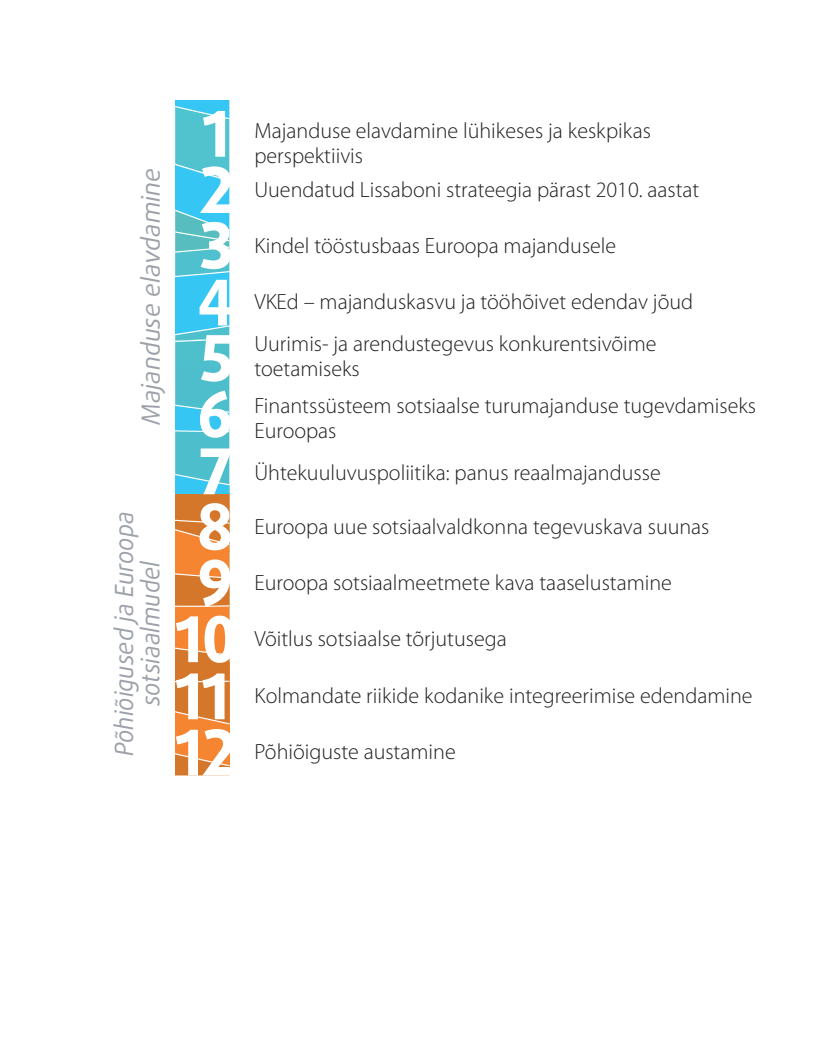
<style>
.page{position:relative;width:830px;height:1063px;background:#fff}
.page>*{position:absolute;margin:0;border:0;box-sizing:border-box;transform-origin:0 0}
.t1{font:800 63.15px/56.2px "Daxline Pro";color:#fff;scale:.92 1}
.t2{font:italic 25.05px/26.4px "Daxline Pro";color:#9da2aa;text-align:center;scale:.95 1}
.t3{font:italic 25.05px "Daxline Pro";color:#9da2aa}
.t4{font:300 22.05px/41.7px "Myriad Pro";color:#231f20}
</style>
<div class="page">
<svg style="left:175px;top:100px;width:55px;height:675px;background:#8ca997"></svg>
<p class="t3" style="left:140px;top:425px;width:258px;rotate:-90deg">Majanduse elavdamine</p>
<p class="t2" style="left:112px;top:756px;width:259px;rotate:-90deg">Põhiõigused ja Euroopa sotsiaalmudel</p>
<h1 class="t1" style="left:202px;top:107px;width:30px">1</h1>
<h1 class="t1" style="left:199px;top:163px;width:39px">2</h1>
<h1 class="t1" style="left:200px;top:219px;width:37px">3</h1>
<h1 class="t1" style="left:198px;top:276px;width:39px">4</h1>
<h1 class="t1" style="left:200px;top:331px;width:37px">5</h1>
<h1 class="t1" style="left:197px;top:387px;width:40px">6</h1>
<h1 class="t1" style="left:199px;top:444px;width:38px">7</h1>
<h1 class="t1" style="left:197px;top:500px;width:40px">8</h1>
<h1 class="t1" style="left:197px;top:556px;width:40px">9</h1>
<h1 class="t1" style="left:175px;top:612px;width:69px">10</h1>
<h1 class="t1" style="left:175px;top:669px;width:68px">11<br>12</h1>
<p class="t4" style="left:254px;top:120px;width:398px;line-height:25px">Majanduse elavdamine lühikeses ja keskpikas perspektiivis</p>
<p class="t4" style="left:254px;top:170px;width:446px">Uuendatud Lissaboni strateegia pärast 2010. aastat</p>
<p class="t4" style="left:254px;top:226px;width:363px">Kindel tööstusbaas Euroopa majandusele</p>
<p class="t4" style="left:254px;top:282px;width:440px">VKEd – majanduskasvu ja tööhõivet edendav jõud<br>Uurimis- ja arendustegevus konkurentsivõime</p>
<p class="t4" style="left:254px;top:351px;width:503px;line-height:37.5px">toetamiseks<br>Finantssüsteem sotsiaalse turumajanduse tugevdamiseks</p>
<p class="t4" style="left:254px;top:411px;width:407px">Euroopas<br>Ühtekuuluvuspoliitika: panus reaalmajandusse</p>
<p class="t4" style="left:254px;top:507px;width:456px">Euroopa uue sotsiaalvaldkonna tegevuskava suunas</p>
<p class="t4" style="left:254px;top:563px;width:419px">Euroopa sotsiaalmeetmete kava taaselustamine</p>
<p class="t4" style="left:254px;top:620px;width:254px">Võitlus sotsiaalse tõrjutusega</p>
<p class="t4" style="left:254px;top:676px;width:499px">Kolmandate riikide kodanike integreerimise edendamine</p>
<p class="t4" style="left:254px;top:732px;width:203px">Põhiõiguste austamine</p>
</div>
